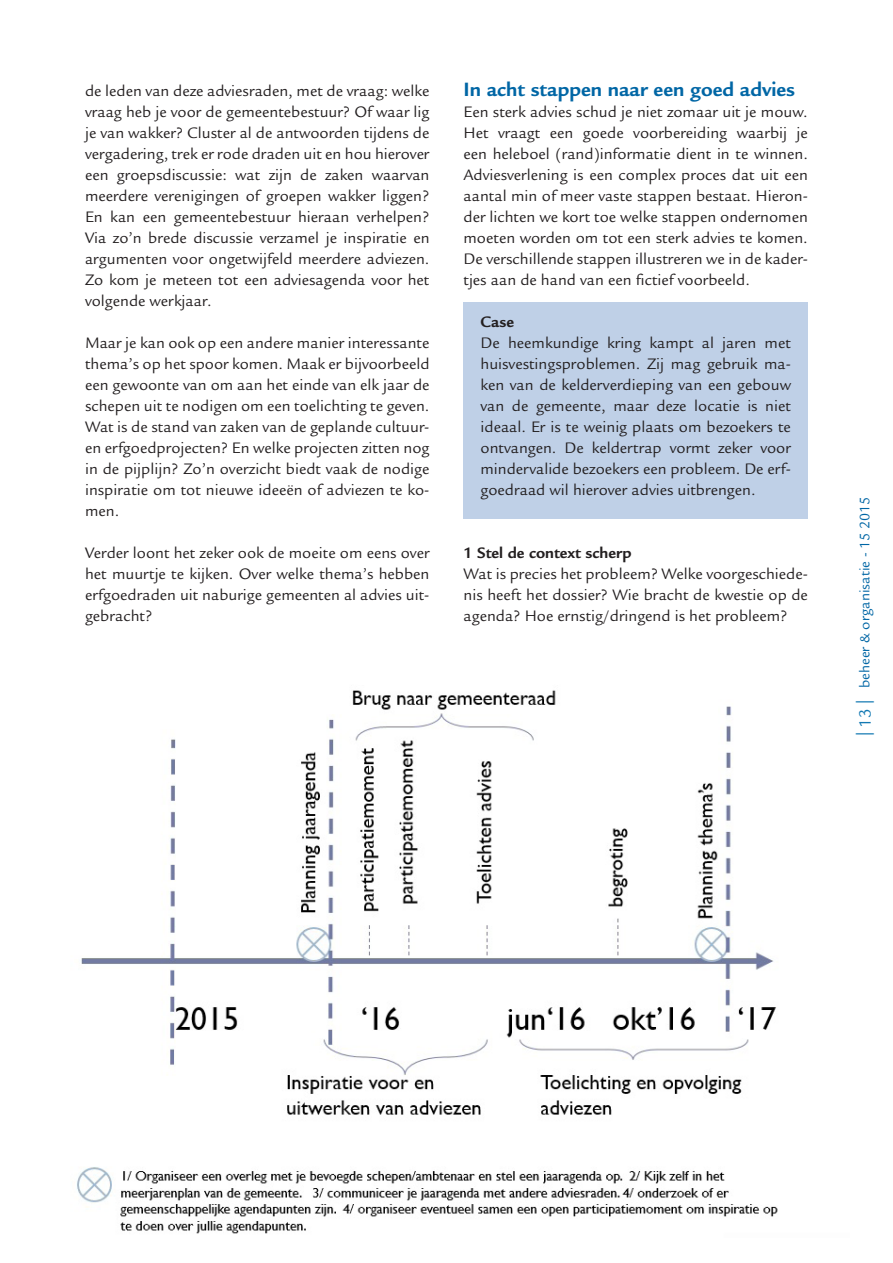
<style>
.page{position:relative;width:893px;height:1263px;background:#fff}
.page>*{position:absolute;margin:0;border:0;box-sizing:border-box;transform-origin:0 0}
.t1{font:700 21px "Legacy Sans Std";color:#0066a5}
.t2{font:16.5px/21px "Legacy Sans Std";color:#231f20;text-align:justify}
.t3{font:700 16.5px "Legacy Sans Std";color:#231f20}
.t4{font:15px "Legacy Sans Std";color:#0066a5}
.s1{font-family:"Myriad Pro";font-size:18px;color:#1379b3}
.s2{font-size:18px;color:#1379b3}
</style>
<div class="page">
<div style="left:463px;top:302px;width:345px;height:217px;background:#bfd0e7"></div>
<img style="left:76px;top:690px;width:702px;height:544px">
<p class="t2" style="left:85px;top:80px;width:346px">de leden van deze adviesraden, met de vraag: welke vraag heb je voor de gemeentebestuur? Of waar lig je van wakker? Cluster al de antwoorden tijdens de vergadering, trek er rode draden uit en hou hierover een groepsdiscussie: wat zijn de zaken waarvan meerdere verenigingen of groepen wakker liggen?<br>En kan een gemeentebestuur hieraan verhelpen?<br>Via zo’n brede discussie verzamel je inspiratie en argumenten voor ongetwijfeld meerdere adviezen.<br>Zo kom je meteen tot een adviesagenda voor het volgende werkjaar.</p>
<p class="t2" style="left:85px;top:333px;width:346px">Maar je kan ook op een andere manier interessante thema’s op het spoor komen. Maak er bijvoorbeeld een gewoonte van om aan het einde van elk jaar de schepen uit te nodigen om een toelichting te geven.<br>Wat is de stand van zaken van de geplande cultuur&shy;en erfgoedprojecten? En welke projecten zitten nog in de pijplijn? Zo’n overzicht biedt vaak de nodige inspiratie om tot nieuwe ideeën of adviezen te ko&shy;men.</p>
<p class="t2" style="left:85px;top:543px;width:346px">Verder loont het zeker ook de moeite om eens over het muurtje te kijken. Over welke thema’s hebben erfgoedraden uit naburige gemeenten al advies uit&shy;gebracht?</p>
<p class="t1" style="left:463px;top:77px;width:333px">In acht stappen naar een goed advies</p>
<p class="t2" style="left:463px;top:101px;width:346px">Een sterk advies schud je niet zomaar uit je mouw.<br>Het vraagt een goede voorbereiding waarbij je een heleboel (rand)informatie dient in te winnen.<br>Adviesverlening is een complex proces dat uit een aantal min of meer vaste stappen bestaat. Hieron&shy;der lichten we kort toe welke stappen ondernomen moeten worden om tot een sterk advies te komen.<br>De verschillende stappen illustreren we in de kader&shy;tjes aan de hand van een fictief voorbeeld.</p>
<p class="t3" style="left:480px;top:312px;width:35px">Case</p>
<p class="t2" style="left:480px;top:333px;width:312px">De heemkundige kring kampt al jaren met huisvestingsproblemen. Zij mag gebruik ma&shy;ken van de kelderverdieping van een gebouw van de gemeente, maar deze locatie is niet ideaal. Er is te weinig plaats om bezoekers te ontvangen. De keldertrap vormt zeker voor mindervalide bezoekers een probleem. De erf&shy;goedraad wil hierover advies uitbrengen.</p>
<p class="t3" style="left:463px;top:543px;width:170px">1 Stel de context scherp</p>
<p class="t2" style="left:463px;top:564px;width:346px">Wat is precies het probleem? Welke voorgeschiede&shy;nis heeft het dossier? Wie bracht de kwestie op de agenda? Hoe ernstig/dringend is het probleem?</p>
<p class="t4" style="left:856px;top:736px;width:240px;rotate:-90deg"><span class="s1">|</span> <span class="s2">13</span> <span class="s1">|</span> beheer &amp; organisatie - 15 2015</p>
</div>
